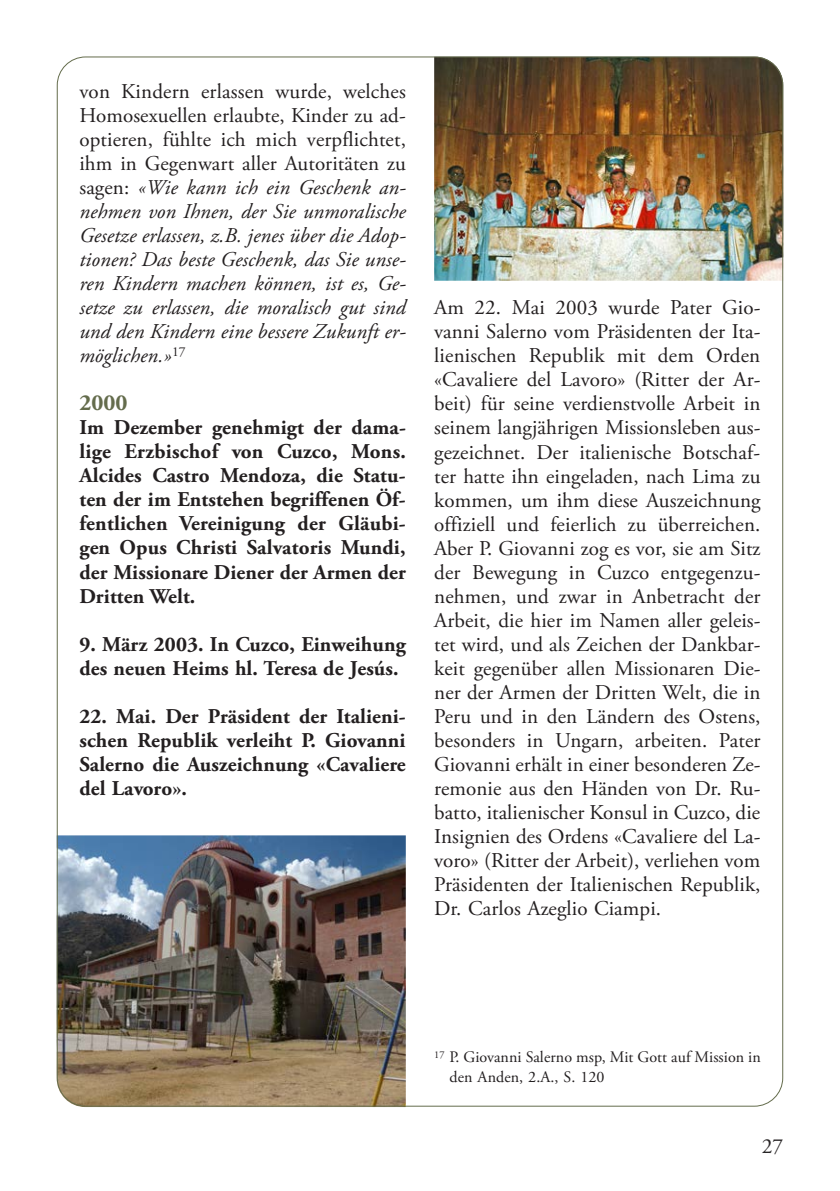
<style>
.page{position:relative;width:840px;height:1191px;background:#fff}
.page>*{position:absolute;margin:0;border:0;box-sizing:border-box;transform-origin:0 0}
.t1{font:700 23px "Adobe Garamond Pro";color:#646c4c}
.t2{font:21.6px "Adobe Garamond Pro";color:#282526}
.t3{font:21px/24px "Adobe Garamond Pro";letter-spacing:.005em;color:#231f20;text-align:justify}
.t4{font:700 21px/24px "Adobe Garamond Pro";letter-spacing:.005em;color:#231f20;text-align:justify}
.t5{font:italic 21px/24px "Adobe Garamond Pro";letter-spacing:.005em;color:#231f20;text-align:justify}
.t6{font:16px/20px "Adobe Garamond Pro";letter-spacing:.005em;color:#231f20}
.s1{font-style:normal}
</style>
<div class="page">
<img style="left:434px;top:57px;width:348px;height:224px">
<img style="left:57px;top:835px;width:348px;height:272px">
<p class="t5" style="left:79px;top:80px;width:328px"><span class="s1">von Kindern erlassen wurde, welches Homosexuellen erlaubte, Kinder zu ad&shy;optieren, fühlte ich mich verpflichtet, ihm in Gegenwart aller Autoritäten zu sagen:</span> «Wie kann ich ein Geschenk an&shy;nehmen von Ihnen, der Sie unmoralische Gesetze erlassen, z.B. jenes über die Adop&shy;tionen? Das beste Geschenk, das Sie unse&shy;ren Kindern machen können, ist es, Ge&shy;setze zu erlassen, die moralisch gut sind und den Kindern eine bessere Zukunft er&shy;möglichen.»<sup>17</sup></p>
<p class="t1" style="left:79px;top:390px;width:49px">2000</p>
<p class="t4" style="left:79px;top:416px;width:328px">Im Dezember genehmigt der dama&shy;lige Erzbischof von Cuzco, Mons.<br>Alcides Castro Mendoza, die Statu&shy;ten der im Entstehen begriffenen Öf&shy;fentlichen Vereinigung der Gläubi&shy;gen Opus Christi Salvatoris Mundi, der Missionare Diener der Armen der Dritten Welt.</p>
<p class="t4" style="left:79px;top:632px;width:328px">9. März 2003. In Cuzco, Einweihung des neuen Heims hl. Teresa de Jesús.</p>
<p class="t4" style="left:79px;top:704px;width:327px">22. Mai. Der Präsident der Italieni&shy;schen Republik verleiht P. Giovanni Salerno die Auszeichnung «Cavaliere del Lavoro».</p>
<p class="t3" style="left:434px;top:296px;width:328px">Am 22. Mai 2003 wurde Pater Gio&shy;vanni Salerno vom Präsidenten der Ita&shy;lienischen Republik mit dem Orden «Cavaliere del Lavoro» (Ritter der Ar&shy;beit) für seine verdienstvolle Arbeit in seinem langjährigen Missionsleben aus&shy;gezeichnet. Der italienische Botschaf&shy;ter hatte ihn eingeladen, nach Lima zu kommen, um ihm diese Auszeichnung offiziell und feierlich zu überreichen.<br>Aber P. Giovanni zog es vor, sie am Sitz der Bewegung in Cuzco entgegenzu&shy;nehmen, und zwar in Anbetracht der Arbeit, die hier im Namen aller geleis&shy;tet wird, und als Zeichen der Dankbar&shy;keit gegenüber allen Missionaren Die&shy;ner der Armen der Dritten Welt, die in Peru und in den Ländern des Ostens, besonders in Ungarn, arbeiten. Pater Giovanni erhält in einer besonderen Ze&shy;remonie aus den Händen von Dr. Ru&shy;batto, italienischer Konsul in Cuzco, die Insignien des Ordens «Cavaliere del La&shy;voro» (Ritter der Arbeit), verliehen vom Präsidenten der Italienischen Republik, Dr. Carlos Azeglio Ciampi.</p>
<p class="t6" style="left:449px;top:1047px;width:312px;text-indent:-15px"><sup>17</sup> P. Giovanni Salerno msp, Mit Gott auf Mission in den Anden, 2.A., S. 120</p>
<p class="t2" style="left:761px;top:1133px;width:23px">27</p>
</div>
